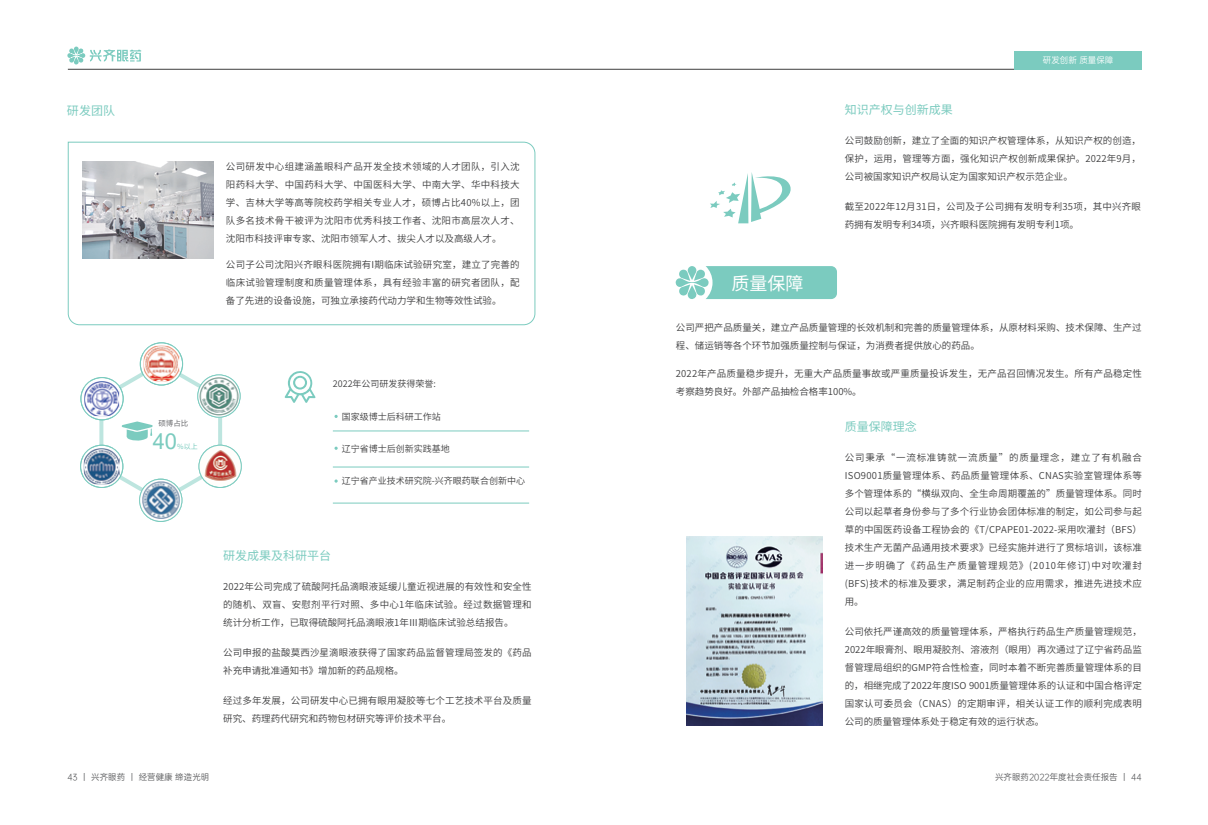
<style>
.page{position:relative;width:1208px;height:825px;background:#fff}
.page>*{position:absolute;margin:0;border:0;box-sizing:border-box;transform-origin:0 0}
.t1{font:22px "Arial";color:#7bcbbf}
.t2{font:18px "Source Han Sans CN";color:#fff}
.t3{font:12px "Source Han Sans CN";color:#7bcbbf}
.t4{font:9.5px/18px "Source Han Sans CN";letter-spacing:.005em;color:#3e3e3f;text-align:justify}
.t5{font:9px "Source Han Sans CN";color:#3e3e3f}
.t6{font:8.5px "OPPO Sans R";color:#57585a}
.t7{font:8.5px "OPPO Sans R";color:#fff}
.t8{font:7.5px "Source Han Sans CN";color:#6c6d70}
.t9{font:7px "Source Han Sans CN";color:#7bcbbf}
</style>
<div class="page">
<img style="left:686px;top:536px;width:136px;height:189px">
<svg style="left:67px;top:47px;width:74px;height:18px"></svg>
<hr style="left:68px;top:69px;width:1073px;height:1px;background:#3e3e3f">
<svg style="left:68px;top:142px;width:467px;height:183px"></svg>
<svg style="left:140px;top:343px;width:43px;height:42px"></svg>
<img style="left:144px;top:346px;width:35px;height:15px">
<div style="left:140px;top:342px;width:43px;height:44px;border:1px solid #7bcbbf;border-radius:50%"></div>
<img style="left:198px;top:375px;width:42px;height:42px;border-radius:21px">
<div style="left:197px;top:374px;width:44px;height:44px;border:1px solid #7bcbbf;border-radius:50%"></div>
<img style="left:222px;top:445px;width:19px;height:40px">
<div style="left:198px;top:445px;width:44px;height:43px;border:1px solid #7bcbbf;border-radius:50%"></div>
<img style="left:139px;top:503px;width:43px;height:18px">
<div style="left:139px;top:479px;width:43px;height:43px;border:1px solid #7bcbbf;border-radius:50%"></div>
<svg style="left:81px;top:445px;width:42px;height:42px"></svg>
<img style="left:84px;top:448px;width:15px;height:36px">
<div style="left:80px;top:445px;width:43px;height:43px;border:1px solid #7bcbbf;border-radius:50%"></div>
<svg style="left:81px;top:378px;width:42px;height:42px"></svg>
<img style="left:84px;top:381px;width:15px;height:35px">
<div style="left:80px;top:377px;width:44px;height:43px;border:1px solid #7bcbbf;border-radius:50%"></div>
<svg style="left:99px;top:361px;width:123px;height:142px"></svg>
<svg style="left:285px;top:371px;width:30px;height:32px"></svg>
<hr style="left:333px;top:431px;width:196px;height:1px;background:#7bcbbf">
<hr style="left:333px;top:467px;width:196px;height:1px;background:#7bcbbf">
<hr style="left:333px;top:503px;width:196px;height:1px;background:#7bcbbf">
<svg style="left:334px;top:415px;width:4px;height:3px"></svg>
<svg style="left:334px;top:479px;width:4px;height:4px"></svg>
<svg style="left:710px;top:172px;width:81px;height:51px"></svg>
<svg style="left:675px;top:266px;width:162px;height:33px;background:#89d0c5"></svg>
<div style="left:1014px;top:51px;width:127px;height:18px;background:#7bcbbf"></div>
<p class="t3" style="left:67px;top:104px;width:49px">研发团队</p>
<p class="t4" style="left:226px;top:157px;width:295px">公司研发中心组建涵盖眼科产品开发全技术领域的人才团队，引入沈阳药科大学、中国药科大学、中国医科大学、中南大学、华中科技大学、吉林大学等高等院校药学相关专业人才，硕博占比40%以上，团队多名技术骨干被评为沈阳市优秀科技工作者、沈阳市高层次人才、沈阳市科技评审专家、沈阳市领军人才、拔尖人才以及高级人才。</p>
<p class="t4" style="left:226px;top:255px;width:295px">公司子公司沈阳兴齐眼科医院拥有I期临床试验研究室，建立了完善的临床试验管理制度和质量管理体系，具有经验丰富的研究者团队，配备了先进的设备设施，可独立承接药代动力学和生物等效性试验。</p>
<p class="t8" style="left:158px;top:419px;width:31px">硕博占比</p>
<h1 class="t1" style="left:153px;top:426px;width:26px">40</h1>
<p class="t9" style="left:177px;top:442px;width:22px">%以上</p>
<p class="t5" style="left:333px;top:379px;width:105px">2022年公司研发获得荣誉:</p>
<p class="t5" style="left:342px;top:412px;width:100px">国家级博士后科研工作站</p>
<p class="t5" style="left:342px;top:444px;width:109px">辽宁省博士后创新实践基地</p>
<p class="t5" style="left:342px;top:476px;width:185px">辽宁省产业技术研究院-兴齐眼药联合创新中心</p>
<p class="t3" style="left:223px;top:548px;width:109px">研发成果及科研平台</p>
<p class="t4" style="left:223px;top:577px;width:310px">2022年公司完成了硫酸阿托品滴眼液延缓儿童近视进展的有效性和安全性的随机、双盲、安慰剂平行对照、多中心1年临床试验。经过数据管理和统计分析工作，已取得硫酸阿托品滴眼液1年Ⅲ期临床试验总结报告。</p>
<p class="t4" style="left:223px;top:643px;width:310px">公司申报的盐酸莫西沙星滴眼液获得了国家药品监督管理局签发的《药品补充申请批准通知书》增加新的药品规格。</p>
<p class="t4" style="left:223px;top:691px;width:310px">经过多年发展，公司研发中心已拥有眼用凝胶等七个工艺技术平台及质量研究、药理药代研究和药物包材研究等评价技术平台。</p>
<p class="t7" style="left:1043px;top:54px;width:72px">研发创新 质量保障</p>
<h2 class="t2" style="left:731px;top:273px;width:73px">质量保障</h2>
<p class="t3" style="left:844px;top:103px;width:109px">知识产权与创新成果</p>
<p class="t4" style="left:844px;top:132px;width:298px">公司鼓励创新，建立了全面的知识产权管理体系，从知识产权的创造，保护，运用，管理等方面，强化知识产权创新成果保护。2022年9月，公司被国家知识产权局认定为国家知识产权示范企业。</p>
<p class="t4" style="left:844px;top:198px;width:298px">截至2022年12月31日，公司及子公司拥有发明专利35项，其中兴齐眼药拥有发明专利34项，兴齐眼科医院拥有发明专利1项。</p>
<p class="t4" style="left:676px;top:319px;width:467px">公司严把产品质量关，建立产品质量管理的长效机制和完善的质量管理体系，从原材料采购、技术保障、生产过程、储运销等各个环节加强质量控制与保证，为消费者提供放心的药品。</p>
<p class="t4" style="left:676px;top:365px;width:467px">2022年产品质量稳步提升，无重大产品质量事故或严重质量投诉发生，无产品召回情况发生。所有产品稳定性考察趋势良好。外部产品抽检合格率100%。</p>
<p class="t3" style="left:844px;top:420px;width:73px">质量保障理念</p>
<p class="t4" style="left:844px;top:449px;width:299px">公司秉承“一流标准铸就一流质量”的质量理念，建立了有机融合ISO9001质量管理体系、药品质量管理体系、CNAS实验室管理体系等多个管理体系的“横纵双向、全生命周期覆盖的”质量管理体系。同时公司以起草者身份参与了多个行业协会团体标准的制定，如公司参与起草的中国医药设备工程协会的《T/CPAPE01-2022-采用吹灌封（BFS）技术生产无菌产品通用技术要求》已经实施并进行了贯标培训，该标准进一步明确了《药品生产质量管理规范》(2010年修订)中对吹灌封(BFS)技术的标准及要求，满足制药企业的应用需求，推进先进技术应用。</p>
<p class="t4" style="left:844px;top:623px;width:299px">公司依托严谨高效的质量管理体系，严格执行药品生产质量管理规范，2022年眼膏剂、眼用凝胶剂、溶液剂（眼用）再次通过了辽宁省药品监督管理局组织的GMP符合性检查，同时本着不断完善质量管理体系的目的，相继完成了2022年度ISO 9001质量管理体系的认证和中国合格评定国家认可委员会（CNAS）的定期审评，相关认证工作的顺利完成表明公司的质量管理体系处于稳定有效的运行状态。</p>
<p class="t6" style="left:67px;top:771px;width:143px">43 丨 兴齐眼药 丨 经营健康 缔造光明</p>
<p class="t6" style="left:995px;top:771px;width:148px">兴齐眼药2022年度社会责任报告 丨 44</p>
</div>
